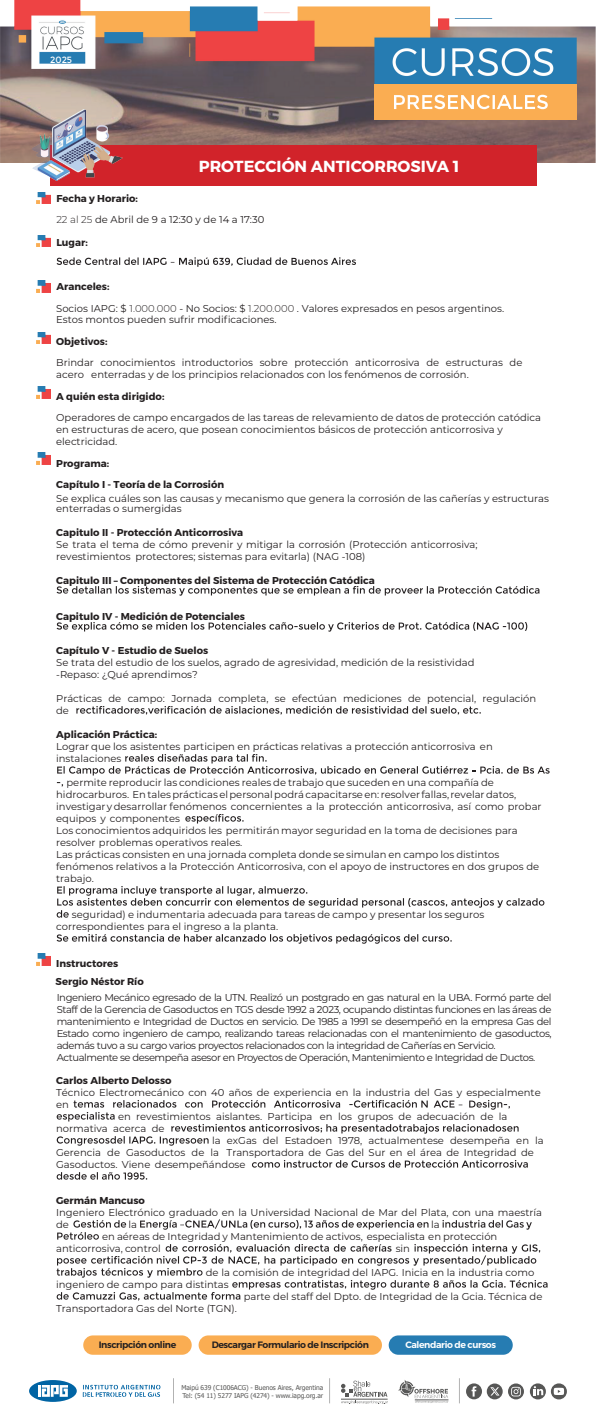
<style>
.page{position:relative;width:596px;height:1413px;background:#fff}
.page>*{position:absolute;margin:0;border:0;box-sizing:border-box;transform-origin:0 0}
.t1{font:700 16px "Montserrat";color:#fff}
.t2{font:10px/12px "Montserrat";color:#231f20}
.t3{font:10px/12px "Montserrat";letter-spacing:-.04em;color:#231f20}
.t4{font:700 10px/21px "Montserrat";color:#231f20}
.t5{font:600 9.3px "Montserrat";letter-spacing:-.04em;color:#231f20}
.t6{font:600 9.3px "Montserrat";letter-spacing:-.04em;color:#fff}
.t7{font:9px "Montserrat";color:#fff}
.t8{font:6.6px/8.4px "Tahoma";letter-spacing:-.01em;color:#575756}
.s1{font-weight:700}
.s2{font-weight:300}
</style>
<div class="page">
<img style="left:0;top:0;width:595px;height:162px">
<img style="left:36px;top:192px;width:14px;height:12px">
<img style="left:36px;top:332px;width:14px;height:12px">
<img style="left:36px;top:387px;width:14px;height:12px">
<img style="left:36px;top:453px;width:14px;height:12px">
<img style="left:36px;top:954px;width:14px;height:12px">
<div style="left:374px;top:85px;width:202px;height:35px;background:#faad52"></div>
<svg style="left:394px;top:95px;width:153px;height:14px"></svg>
<img style="left:36px;top:235px;width:14px;height:12px">
<img style="left:36px;top:281px;width:14px;height:11px">
<svg style="left:57px;top:257px;width:299px;height:10px"></svg>
<svg style="left:57px;top:586px;width:482px;height:10px"></svg>
<svg style="left:57px;top:622px;width:470px;height:10px"></svg>
<svg style="left:76px;top:706px;width:404px;height:9px"></svg>
<svg style="left:57px;top:754px;width:492px;height:21px"></svg>
<svg style="left:57px;top:782px;width:6px;height:5px"></svg>
<svg style="left:185px;top:814px;width:58px;height:9px"></svg>
<svg style="left:57px;top:886px;width:487px;height:32px"></svg>
<svg style="left:57px;top:934px;width:394px;height:10px"></svg>
<svg style="left:57px;top:1100px;width:461px;height:46px"></svg>
<svg style="left:252px;top:1160px;width:275px;height:8px"></svg>
<svg style="left:57px;top:1172px;width:90px;height:8px"></svg>
<svg style="left:57px;top:1219px;width:490px;height:82px"></svg>
<div style="left:50px;top:146px;width:487px;height:40px;background:#d1232a"></div>
<img style="left:32px;top:110px;width:90px;height:70px">
<div style="left:198px;top:1335px;width:184px;height:20px;background:#faad52;border-radius:10px"></div>
<div style="left:388px;top:1335px;width:124px;height:20px;background:#267cb2;border-radius:10px"></div>
<div style="left:83px;top:1335px;width:108px;height:20px;background:#faad52;border-radius:10px"></div>
<div style="left:29px;top:1380px;width:48px;height:22px;background:#0064a4;border-radius:50%"></div>
<svg style="left:38px;top:1385px;width:30px;height:12px"></svg>
<svg style="left:83px;top:1385px;width:77px;height:12px"></svg>
<svg style="left:173px;top:1378px;width:1px;height:25px"></svg>
<svg style="left:329px;top:1378px;width:1px;height:25px"></svg>
<svg style="left:459px;top:1378px;width:1px;height:25px"></svg>
<svg style="left:341px;top:1381px;width:47px;height:23px"></svg>
<svg style="left:465px;top:1383px;width:16px;height:16px"></svg>
<svg style="left:471px;top:1386px;width:5px;height:10px"></svg>
<svg style="left:486px;top:1383px;width:16px;height:16px"></svg>
<svg style="left:529px;top:1383px;width:16px;height:16px"></svg>
<svg style="left:550px;top:1383px;width:16px;height:16px"></svg>
<svg style="left:533px;top:1386px;width:10px;height:9px"></svg>
<svg style="left:507px;top:1383px;width:16px;height:16px"></svg>
<svg style="left:511px;top:1387px;width:9px;height:9px"></svg>
<svg style="left:553px;top:1388px;width:10px;height:7px"></svg>
<svg style="left:398px;top:1380px;width:50px;height:23px"></svg>
<svg style="left:490px;top:1387px;width:9px;height:8px"></svg>
<p class="t7" style="left:50px;top:55px;width:24px">2025</p>
<h1 class="t1" style="left:199px;top:156px;width:262px">PROTECCIÓN ANTICORROSIVA 1</h1>
<p class="t2" style="left:56px;top:188px;width:209px;line-height:20.8px"><span class="s1">Fecha y Horario:<br></span><span class="s2">22 al 25</span> de Abril de 9 a 12:30 y de 14 a 17:30</p>
<p class="t4" style="left:56px;top:232px;width:33px">Lugar:</p>
<p class="t4" style="left:56px;top:276px;width:55px">Aranceles:</p>
<p class="t2" style="left:56px;top:303px;width:449px;line-height:10.3px">Socios IAPG: $ <span class="s2">1.000.000</span> - No Socios: $ <span class="s2">1.200.000</span> . Valores expresados en pesos argentinos.<br>Estos montos pueden sufrir modificaciones.</p>
<p class="t4" style="left:56px;top:331px;width:53px">Objetivos:</p>
<p class="t2" style="left:56px;top:356px;width:467px">Brindar conocimientos introductorios sobre protección anticorrosiva de estructuras de acero enterradas y de los principios relacionados con los fenómenos de corrosión.</p>
<p class="t4" style="left:56px;top:386px;width:110px">A quién esta dirigido:</p>
<p class="t2" style="left:56px;top:411px;width:486px">Operadores de campo encargados de las tareas de relevamiento de datos de protección catódica en estructuras de acero, que posean conocimientos básicos de protección anticorrosiva y electricidad.</p>
<p class="t4" style="left:56px;top:453px;width:169px">Programa:<br>Capítulo I - Teoría de la Corrosión</p>
<p class="t2" style="left:56px;top:493px;width:494px;line-height:10.2px">Se explica cuáles son las causas y mecanismo que genera la corrosión de las cañerías y estructuras enterradas o sumergidas</p>
<p class="t4" style="left:56px;top:522px;width:188px">Capitulo II - Protección Anticorrosiva</p>
<p class="t2" style="left:56px;top:538px;width:422px">Se trata el tema de cómo prevenir y mitigar la corrosión (Protección anticorrosiva; revestimientos protectores; sistemas para evitarla) (NAG -108)</p>
<p class="t4" style="left:56px;top:570px;width:320px">Capitulo III – Componentes del Sistema de Protección Catódica</p>
<p class="t4" style="left:56px;top:606px;width:190px">Capitulo IV - Medición de Potenciales</p>
<p class="t4" style="left:56px;top:640px;width:153px">Capítulo V - Estudio de Suelos</p>
<p class="t2" style="left:56px;top:656px;width:419px">Se trata del estudio de los suelos, agrado de agresividad, medición de la resistividad -Repaso: ¿Qué aprendimos?</p>
<p class="t2" style="left:56px;top:692px;width:481px">Prácticas de campo: Jornada completa, se efectúan mediciones de potencial, regulación de</p>
<p class="t4" style="left:56px;top:724px;width:102px">Aplicación Práctica:</p>
<p class="t2" style="left:56px;top:740px;width:438px">Lograr que los asistentes participen en prácticas relativas a protección anticorrosiva en instalaciones</p>
<p class="t2" style="left:56px;top:776px;width:486px;text-indent:10px">permite reproducir las condiciones reales de trabajo que suceden en una compañía de hidrocarburos. En tales prácticas el personal podrá capacitarse en: resolver fallas, revelar datos, investigar y desarrollar fenómenos concernientes a la protección anticorrosiva, así como probar equipos y componentes<br>Los conocimientos adquiridos les permitirán mayor seguridad en la toma de decisiones para resolver problemas operativos reales.<br>Las prácticas consisten en una jornada completa donde se simulan en campo los distintos fenómenos relativos a la Protección Anticorrosiva, con el apoyo de instructores en dos grupos de trabajo.</p>
<p class="t2" style="left:56px;top:908px;width:429px;text-indent:16px">seguridad) e indumentaria adecuada para tareas de campo y presentar los seguros correspondientes para el ingreso a la planta.</p>
<p class="t4" style="left:56px;top:955px;width:90px;line-height:17.6px">Instructores<br>Sergio Néstor Río</p>
<p class="t3" style="left:57px;top:991px;width:496px">Ingeniero Mecánico egresado de la UTN. Realizó un postgrado en gas natural en la UBA. Formó parte del Staff de la Gerencia de Gasoductos en TGS desde 1992 a 2023, ocupando distintas funciones en las áreas de mantenimiento e Integridad de Ductos en servicio. De 1985 a 1991 se desempeñó en la empresa Gas del Estado como ingeniero de campo, realizando tareas relacionadas con el mantenimiento de gasoductos, además tuvo a su cargo varios proyectos relacionados con la integridad de Cañerías en Servicio.<br>Actualmente se desempeña asesor en Proyectos de Operación, Mantenimiento e Integridad de Ductos.</p>
<p class="t4" style="left:56px;top:1070px;width:117px">Carlos Alberto Delosso</p>
<p class="t2" style="left:56px;top:1086px;width:485px">Técnico Electromecánico con 40 años de experiencia en la industria del Gas y especialmente</p>
<p class="t2" style="left:56px;top:1098px;width:14px">en</p>
<p class="t2" style="left:118px;top:1110px;width:390px">en revestimientos aislantes. Participa en los grupos de adecuación de la</p>
<p class="t2" style="left:56px;top:1122px;width:110px">normativa acerca de</p>
<p class="t2" style="left:212px;top:1134px;width:333px">la exGas del Estadoen 1978, actualmentese desempeña en la</p>
<p class="t2" style="left:56px;top:1146px;width:479px">Gerencia de Gasoductos de la Transportadora de Gas del Sur en el área de Integridad de</p>
<p class="t2" style="left:56px;top:1158px;width:191px">Gasoductos. Viene desempeñándose</p>
<p class="t4" style="left:56px;top:1190px;width:90px">Germán Mancuso</p>
<p class="t2" style="left:56px;top:1206px;width:487px">Ingeniero Electrónico graduado en la Universidad Nacional de Mar del Plata, con una maestría de</p>
<p class="t2" style="left:128px;top:1218px;width:10px">la</p>
<p class="t2" style="left:431px;top:1218px;width:10px">la</p>
<p class="t2" style="left:102px;top:1230px;width:396px">en aéreas de Integridad y Mantenimiento de activos, especialista en protección</p>
<p class="t2" style="left:56px;top:1242px;width:106px">anticorrosiva, control</p>
<p class="t2" style="left:395px;top:1242px;width:16px">sin</p>
<p class="t2" style="left:206px;top:1266px;width:330px">de la comisión de integridad del IAPG. Inicia en la industria como</p>
<p class="t2" style="left:56px;top:1278px;width:174px">ingeniero de campo para distintas</p>
<p class="t2" style="left:244px;top:1290px;width:300px">parte del staff del Dpto. de Integridad de la Gcia. Técnica de</p>
<p class="t2" style="left:56px;top:1302px;width:182px">Transportadora Gas del Norte (TGN).</p>
<p class="t5" style="left:99px;top:1339px;width:79px">Inscripción online</p>
<p class="t5" style="left:211px;top:1339px;width:159px">Descargar Formulario de Inscripción</p>
<p class="t6" style="left:405px;top:1339px;width:92px">Calendario de cursos</p>
<p class="t8" style="left:181px;top:1384px;width:143px">Maipú 639 (C1006ACG) - Buenos Aires, Argentina<br>Tel: (54 11) 5277 IAPG (4274) - www.iapg.org.ar</p>
</div>
